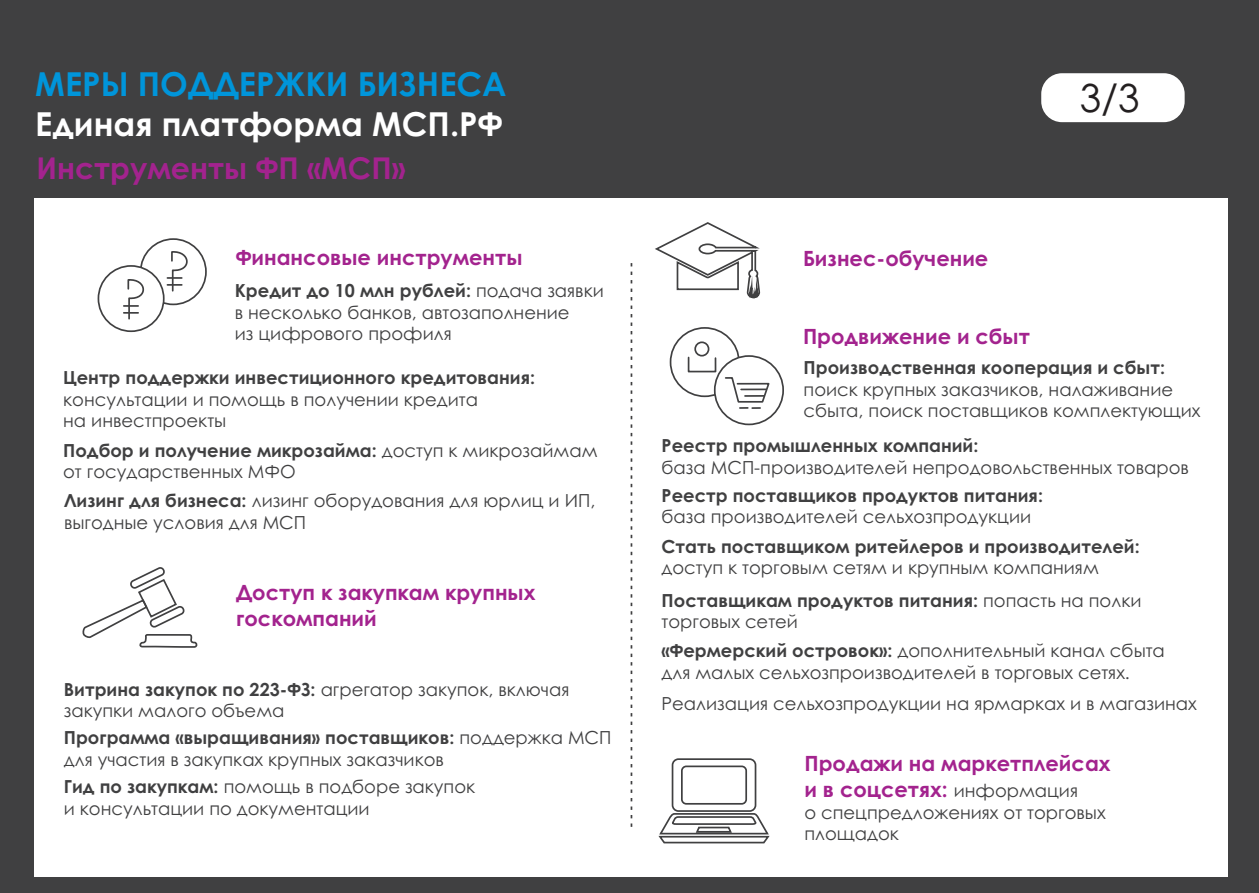
<style>
.page{position:relative;width:1259px;height:893px;background:#fff}
.page>*{position:absolute;margin:0;border:0;box-sizing:border-box;transform-origin:0 0}
.t1{font:38.7px "Century Gothic";color:#231f20}
.t2{font:700 33px "Century Gothic";color:#fff}
.t3{font:700 33px "Century Gothic";color:#0095da}
.t4{font:700 30px "Century Gothic";color:#a3238e}
.t5{font:700 21px/25.5px "Century Gothic";color:#a3238e}
.t6{font:18px/21.3px "Century Gothic";color:#404041}
.t7{font:700 18px "Century Gothic";color:#404041}
.s1{font-weight:700}
.s2{font-weight:400;font-size:18px;color:#404041}
</style>
<div class="page">
<div style="left:0;top:1px;width:1258px;height:892px;background:#404041"></div>
<div style="left:35px;top:199px;width:1193px;height:678px;background:#fff"></div>
<div style="left:1039px;top:72px;width:147px;height:52px;background:#fff;border:2px solid #404041;border-radius:22px"></div>
<svg style="left:655px;top:222px;width:106px;height:125px"></svg>
<svg style="left:630px;top:263px;width:2px;height:564px"></svg>
<div style="left:140px;top:238px;width:67px;height:67px;background:#fff;border:2px solid #404041;border-radius:50%"></div>
<div style="left:98px;top:265px;width:67px;height:67px;background:#fff;border:2px solid #404041;border-radius:50%"></div>
<svg style="left:124px;top:279px;width:21px;height:41px"></svg>
<svg style="left:167px;top:251px;width:21px;height:41px"></svg>
<div style="left:669px;top:327px;width:71px;height:70px;border:2px solid #404041;border-radius:50%"></div>
<div style="left:714px;top:355px;width:70px;height:70px;background:#fff;border:2px solid #404041;border-radius:50%"></div>
<svg style="left:725px;top:377px;width:45px;height:32px"></svg>
<div style="left:694px;top:341px;width:15px;height:16px;border:2px solid #404041;border-radius:50%"></div>
<div style="left:688px;top:357px;width:28px;height:15px;border:2px solid #404041"></div>
<svg style="left:82px;top:567px;width:116px;height:81px"></svg>
<svg style="left:658px;top:758px;width:112px;height:86px"></svg>
<h2 class="t3" style="left:35px;top:71px;width:473px">МЕРЫ ПОДДЕРЖКИ БИЗНЕСА</h2>
<h2 class="t2" style="left:35px;top:111px;width:469px">Единая платформа МСП.РФ</h2>
<h3 class="t4" style="left:36px;top:156px;width:371px">Инструменты ФП «МСП»</h3>
<p class="t5" style="left:236px;top:247px;width:288px">Финансовые инструменты</p>
<p class="t6" style="left:235px;top:282px;width:370px"><span class="s1">Кредит до 10 млн рублей:</span> подача заявки в несколько банков, автозаполнение<br>из цифрового профиля</p>
<p class="t7" style="left:63px;top:371px;width:473px">Центр поддержки инвестиционного кредитования:</p>
<p class="t6" style="left:63px;top:390px;width:416px">консультации и помощь в получении кредита на инвестпроекты</p>
<p class="t6" style="left:63px;top:441px;width:536px"><span class="s1">Подбор и получение микрозайма:</span> доступ к микрозаймам от государственных МФО</p>
<p class="t6" style="left:64px;top:492px;width:533px"><span class="s1">Лизинг для бизнеса:</span> лизинг оборудования для юрлиц и ИП, выгодные условия для МСП</p>
<p class="t5" style="left:236px;top:582px;width:301px">Доступ к закупкам крупных госкомпаний</p>
<p class="t6" style="left:64px;top:680px;width:507px"><span class="s1">Витрина закупок по 223-ФЗ:</span> агрегатор закупок, включая закупки малого объема</p>
<p class="t6" style="left:64px;top:729px;width:549px"><span class="s1">Программа «выращивания» поставщиков:</span> поддержка МСП для участия в закупках крупных заказчиков</p>
<p class="t6" style="left:64px;top:777px;width:413px"><span class="s1">Гид по закупкам:</span> помощь в подборе закупок и консультации по документации</p>
<p class="t5" style="left:803px;top:248px;width:187px">Бизнес-обучение</p>
<h1 class="t1" style="left:1079px;top:83px;width:61px">3/3</h1>
<p class="t5" style="left:803px;top:326px;width:228px">Продвижение и сбыт</p>
<p class="t7" style="left:803px;top:361px;width:363px">Производственная кооперация и сбыт:</p>
<p class="t6" style="left:803px;top:380px;width:398px">поиск крупных заказчиков, налаживание сбыта, поиск поставщиков комплектующих</p>
<p class="t7" style="left:661px;top:439px;width:318px">Реестр промышленных компаний:</p>
<p class="t6" style="left:661px;top:458px;width:529px">база МСП-производителей непродовольственных товаров</p>
<p class="t7" style="left:661px;top:488px;width:383px">Реестр поставщиков продуктов питания:</p>
<p class="t6" style="left:661px;top:508px;width:371px">база производителей сельхозпродукции</p>
<p class="t7" style="left:661px;top:539px;width:480px">Стать поставщиком ритейлеров и производителей:</p>
<p class="t6" style="left:661px;top:553px;width:481px;line-height:32.4px">доступ к торговым сетям и крупным компаниям<br><span class="s1">Поставщикам продуктов питания:</span> попасть на полки</p>
<p class="t6" style="left:661px;top:609px;width:505px;line-height:28.8px">торговых сетей<br><span class="s1">«Фермерский островок»:</span> дополнительный канал сбыта</p>
<p class="t6" style="left:661px;top:658px;width:537px;line-height:31.2px">для малых сельхозпроизводителей в торговых сетях.<br>Реализация сельхозпродукции на ярмарках и в магазинах</p>
<p class="t5" style="left:804px;top:753px;width:308px">Продажи на маркетплейсах и в соцсетях: <span class="s2">информация</span></p>
<p class="t6" style="left:804px;top:803px;width:303px">о спецпредложениях от торговых площадок</p>
</div>
